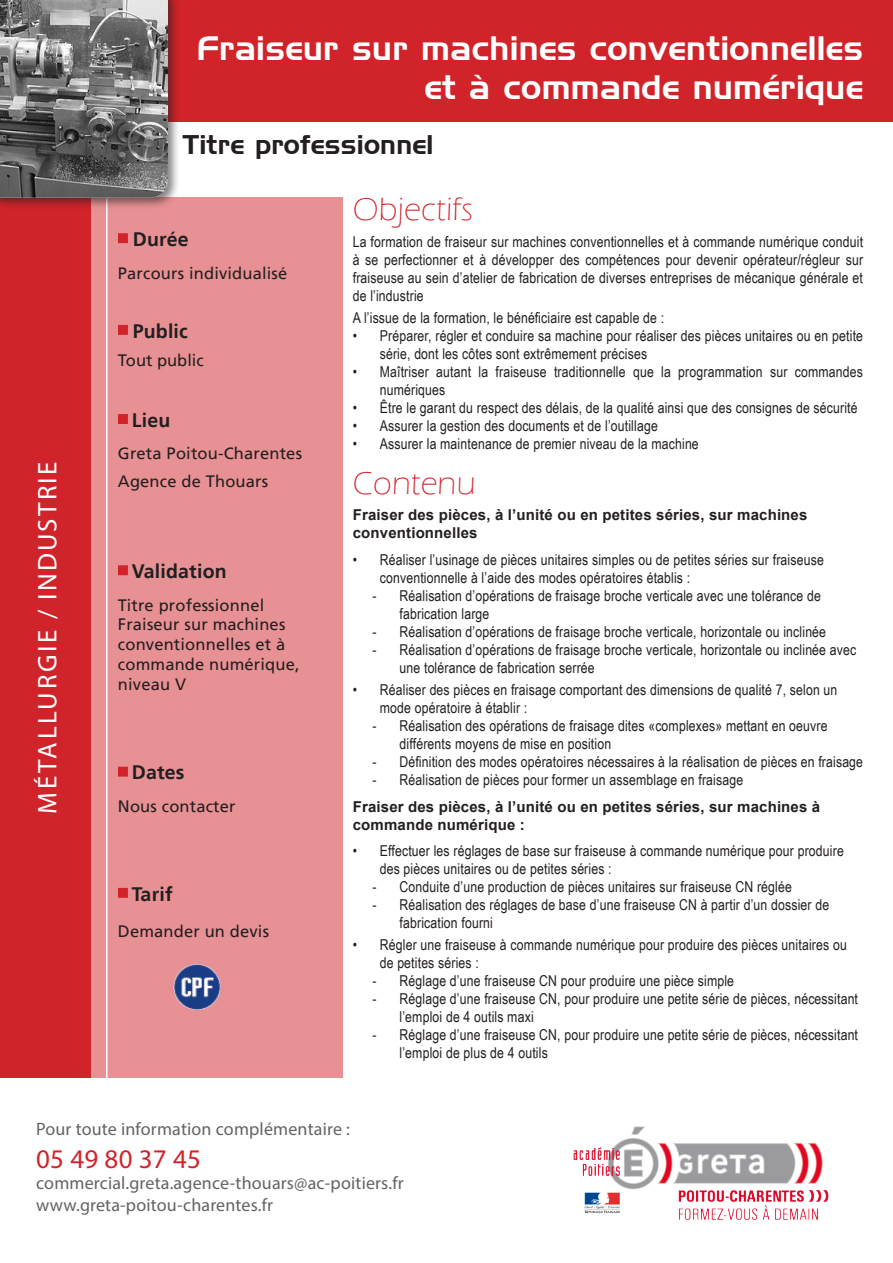
<style>
.page{position:relative;width:893px;height:1263px;background:#fff}
.page>*{position:absolute;margin:0;border:0;box-sizing:border-box;transform-origin:0 0}
.t1{font:33px/39.6px "Handel Gothic BT";letter-spacing:.01em;color:#fff;text-align:right}
.t2{font:300 33px "Eras ITC";letter-spacing:.01em;color:#d1232a}
.t3{font:27px "Myriad Pro";letter-spacing:.08em;color:#fff}
.t4{font:27px "Myriad Pro";letter-spacing:.01em;color:#d1232a}
.t5{font:26.25px "Handel Gothic BT";letter-spacing:.01em;color:#231f20}
.t6{font:700 19.5px "Frutiger LT";letter-spacing:.01em;color:#231f20}
.t7{font:18px "Myriad Pro";letter-spacing:.01em;color:#636366}
.t8{font:16.5px/19.8px "Frutiger LT";letter-spacing:.01em;color:#231f20}
.t9{font:15px/18px "Arial Narrow";letter-spacing:.01em;color:#231f20}
.t10{font:700 15px/18px "Arial";letter-spacing:.01em;color:#231f20}
</style>
<div class="page">
<div style="left:118px;top:0;width:775px;height:122px;background:#d1232a"></div>
<div style="left:87px;top:198px;width:256px;height:880px;background:#e89194"></div>
<div style="left:0;top:198px;width:91px;height:880px;background:#d1232a"></div>
<img style="left:573px;top:1126px;width:256px;height:94px">
<hr style="left:106px;top:198px;width:2px;height:880px;background:#fff">
<div style="left:0;top:0;width:180px;height:210px;background:#231f20;opacity:.57"></div>
<img style="left:0;top:0;width:168px;height:198px">
<div style="left:118px;top:233px;width:10px;height:10px;background:#d1232a;border:2px solid #d1232a"></div>
<div style="left:118px;top:325px;width:10px;height:10px;background:#d1232a;border:2px solid #d1232a"></div>
<div style="left:118px;top:565px;width:10px;height:10px;background:#d1232a;border:2px solid #d1232a"></div>
<div style="left:118px;top:888px;width:10px;height:10px;background:#d1232a;border:2px solid #d1232a"></div>
<div style="left:118px;top:414px;width:10px;height:10px;background:#d1232a"></div>
<div style="left:118px;top:767px;width:10px;height:10px;background:#d1232a;border:2px solid #d1232a"></div>
<img style="left:174px;top:964px;width:46px;height:45px">
<p class="t1" style="left:196px;top:28px;width:668px">Fraiseur sur machines conventionnelles et à commande numérique</p>
<h2 class="t3" style="left:31px;top:813px;width:353px;rotate:-90deg">MÉTALLURGIE / INDUSTRIE</h2>
<p class="t5" style="left:183px;top:129px;width:252px">Titre professionnel</p>
<p class="t6" style="left:133px;top:228px;width:58px">Durée</p>
<p class="t8" style="left:118px;top:263px;width:171px">Parcours individualisé</p>
<p class="t6" style="left:133px;top:319px;width:57px">Public</p>
<p class="t8" style="left:118px;top:350px;width:87px">Tout public</p>
<p class="t6" style="left:132px;top:409px;width:40px">Lieu</p>
<p class="t8" style="left:118px;top:443px;width:186px">Greta Poitou-Charentes</p>
<p class="t8" style="left:118px;top:471px;width:152px">Agence de Thouars</p>
<p class="t6" style="left:132px;top:560px;width:96px">Validation</p>
<p class="t8" style="left:118px;top:595px;width:183px">Titre professionnel<br>Fraiseur sur machines conventionnelles et à commande numérique, niveau V</p>
<p class="t6" style="left:132px;top:761px;width:54px">Dates</p>
<p class="t8" style="left:118px;top:796px;width:119px">Nous contacter</p>
<p class="t6" style="left:132px;top:882px;width:42px">Tarif</p>
<p class="t8" style="left:118px;top:922px;width:153px">Demander un devis</p>
<p class="t2" style="left:353px;top:191px;width:122px">Objectifs</p>
<p class="t9" style="left:353px;top:232px;width:512px;text-align:justify">La formation de fraiseur sur machines conventionnelles et à commande numérique conduit à se perfectionner et à développer des compétences pour devenir opérateur/régleur sur fraiseuse au sein d’atelier de fabrication de diverses entreprises de mécanique générale et de l’industrie</p>
<p class="t9" style="left:353px;top:308px;width:313px">A l’issue de la formation, le bénéficiaire est capable de :</p>
<p class="t9" style="left:380px;top:326px;width:485px;text-indent:-27px">• Préparer, régler et conduire sa machine pour réaliser des pièces unitaires ou en petite série, dont les côtes sont extrêmement précises</p>
<p class="t9" style="left:380px;top:362px;width:485px;text-indent:-27px">• Maîtriser autant la fraiseuse traditionnelle que la programmation sur commandes numériques</p>
<p class="t9" style="left:353px;top:398px;width:506px">• Être le garant du respect des délais, de la qualité ainsi que des consignes de sécurité</p>
<p class="t9" style="left:353px;top:416px;width:307px">• Assurer la gestion des documents et de l’outillage</p>
<p class="t9" style="left:353px;top:434px;width:348px">• Assurer la maintenance de premier niveau de la machine</p>
<p class="t2" style="left:353px;top:465px;width:124px">Contenu</p>
<p class="t10" style="left:353px;top:506px;width:456px">Fraiser des pièces, à l’unité ou en petites séries, sur machines conventionnelles</p>
<p class="t9" style="left:380px;top:550px;width:446px;text-indent:-27px">• Réaliser l’usinage de pièces unitaires simples ou de petites séries sur fraiseuse conventionnelle à l’aide des modes opératoires établis :</p>
<p class="t9" style="left:400px;top:586px;width:423px;text-indent:-27px">- Réalisation d’opérations de fraisage broche verticale avec une tolérance de fabrication large</p>
<p class="t9" style="left:373px;top:622px;width:455px">- Réalisation d’opérations de fraisage broche verticale, horizontale ou inclinée</p>
<p class="t9" style="left:400px;top:640px;width:458px;text-indent:-27px">- Réalisation d’opérations de fraisage broche verticale, horizontale ou inclinée avec une tolérance de fabrication serrée</p>
<p class="t9" style="left:380px;top:680px;width:459px;text-indent:-27px">• Réaliser des pièces en fraisage comportant des dimensions de qualité 7, selon un mode opératoire à établir :</p>
<p class="t9" style="left:400px;top:716px;width:430px;text-indent:-27px">- Réalisation des opérations de fraisage dites «complexes» mettant en oeuvre différents moyens de mise en position</p>
<p class="t9" style="left:373px;top:752px;width:492px">- Définition des modes opératoires nécessaires à la réalisation de pièces en fraisage</p>
<p class="t9" style="left:373px;top:770px;width:372px">- Réalisation de pièces pour former un assemblage en fraisage</p>
<p class="t10" style="left:353px;top:798px;width:469px">Fraiser des pièces, à l’unité ou en petites séries, sur machines à commande numérique :</p>
<p class="t9" style="left:380px;top:841px;width:466px;text-indent:-27px">• Effectuer les réglages de base sur fraiseuse à commande numérique pour produire des pièces unitaires ou de petites séries :</p>
<p class="t9" style="left:373px;top:877px;width:421px">- Conduite d’une production de pièces unitaires sur fraiseuse CN réglée</p>
<p class="t9" style="left:400px;top:895px;width:431px;text-indent:-27px">- Réalisation des réglages de base d’une fraiseuse CN à partir d’un dossier de fabrication fourni</p>
<p class="t9" style="left:380px;top:935px;width:469px;text-indent:-27px">• Régler une fraiseuse à commande numérique pour produire des pièces unitaires ou de petites séries :</p>
<p class="t9" style="left:373px;top:971px;width:363px">- Réglage d’une fraiseuse CN pour produire une pièce simple</p>
<p class="t9" style="left:400px;top:989px;width:460px;text-indent:-27px">- Réglage d’une fraiseuse CN, pour produire une petite série de pièces, nécessitant l’emploi de 4 outils maxi</p>
<p class="t9" style="left:400px;top:1025px;width:460px;text-indent:-27px">- Réglage d’une fraiseuse CN, pour produire une petite série de pièces, nécessitant l’emploi de plus de 4 outils</p>
<p class="t7" style="left:36px;top:1118px;width:315px">Pour toute information complémentaire :</p>
<p class="t4" style="left:36px;top:1142px;width:166px">05 49 80 37 45</p>
<p class="t7" style="left:36px;top:1172px;width:369px">commercial.greta.agence-thouars@ac-poitiers.fr</p>
<p class="t7" style="left:36px;top:1194px;width:238px">www.greta-poitou-charentes.fr</p>
</div>
